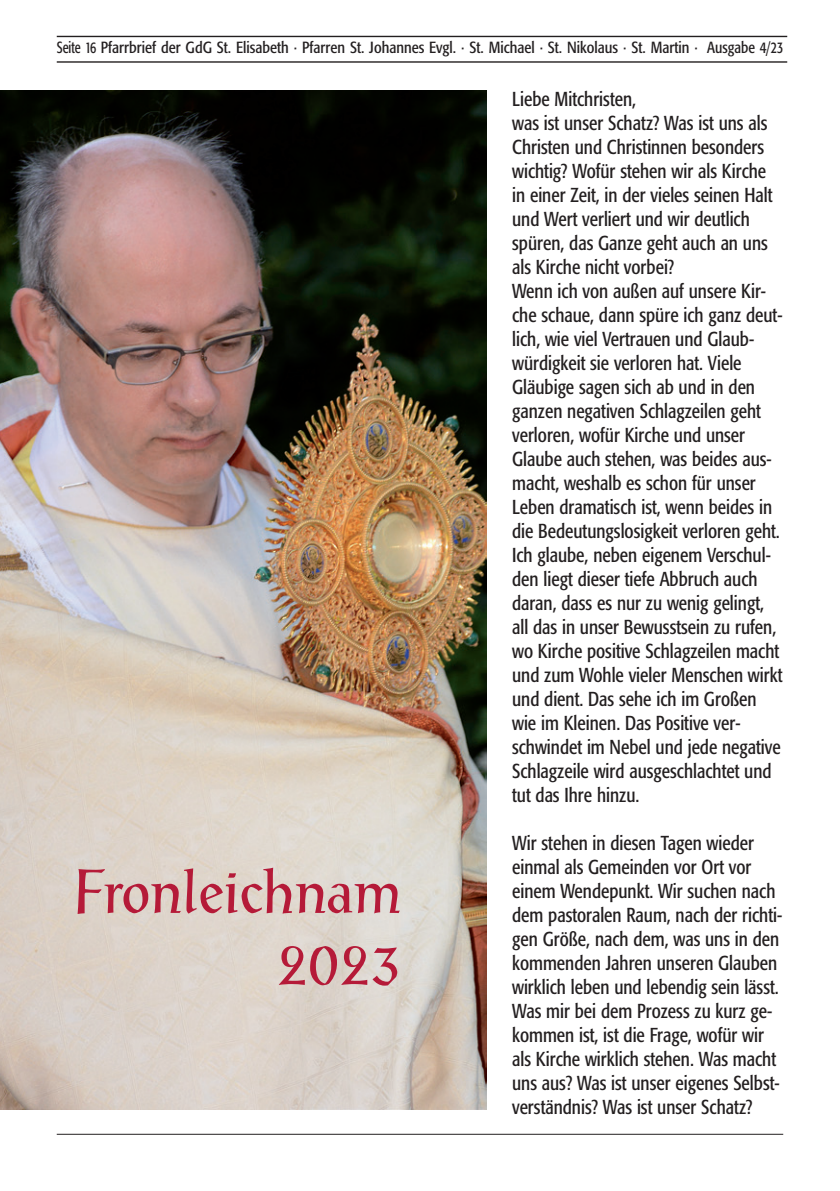
<style>
.page{position:relative;width:840px;height:1191px;background:#fff}
.page>*{position:absolute;margin:0;border:0;box-sizing:border-box;transform-origin:0 0}
.t1{font:60px/72px "Post Antiqua";color:#b51a38;text-align:right}
.t2{font:condensed 20px/24px "Formata";color:#231f20;scale:.95 1}
.t3{font:condensed 16px "Formata";color:#231f20;scale:.85 1}
</style>
<div class="page">
<hr style="left:57px;top:36px;width:729px;height:1px;background:#231f20">
<hr style="left:57px;top:61px;width:729px;height:2px;background:#231f20">
<hr style="left:57px;top:1133px;width:725px;height:1px;background:#231f20">
<img style="left:0;top:91px;width:486px;height:1018px">
<p class="t3" style="left:57px;top:38px;width:855px">Seite 16 Pfarrbrief der GdG St. Elisabeth · Pfarren St. Johannes Evgl. · St. Michael · St. Nikolaus · St. Martin · Ausgabe 4/23</p>
<p class="t2" style="left:512px;top:87px;width:286px">Liebe Mitchristen,<br>was ist unser Schatz? Was ist uns als Christen und Christinnen besonders wichtig? Wofür stehen wir als Kirche in einer Zeit, in der vieles seinen Halt und Wert verliert und wir deutlich spüren, das Ganze geht auch an uns als Kirche nicht vorbei?<br>Wenn ich von außen auf unsere Kir&shy;che schaue, dann spüre ich ganz deut&shy;lich, wie viel Vertrauen und Glaub&shy;würdigkeit sie verloren hat. Viele Gläubige sagen sich ab und in den ganzen negativen Schlagzeilen geht verloren, wofür Kirche und unser Glaube auch stehen, was beides aus&shy;macht, weshalb es schon für unser Leben dramatisch ist, wenn beides in die Bedeutungslosigkeit verloren geht.<br>Ich glaube, neben eigenem Verschul&shy;den liegt dieser tiefe Abbruch auch daran, dass es nur zu wenig gelingt, all das in unser Bewusstsein zu rufen, wo Kirche positive Schlagzeilen macht und zum Wohle vieler Menschen wirkt und dient. Das sehe ich im Großen wie im Kleinen. Das Positive ver&shy;schwindet im Nebel und jede negative Schlagzeile wird ausgeschlachtet und tut das Ihre hinzu.</p>
<p class="t2" style="left:512px;top:831px;width:286px">Wir stehen in diesen Tagen wieder einmal als Gemeinden vor Ort vor einem Wendepunkt. Wir suchen nach dem pastoralen Raum, nach der richti&shy;gen Größe, nach dem, was uns in den kommenden Jahren unseren Glauben wirklich leben und lebendig sein lässt.<br>Was mir bei dem Prozess zu kurz ge&shy;kommen ist, ist die Frage, wofür wir als Kirche wirklich stehen. Was macht uns aus? Was ist unser eigenes Selbst&shy;verständnis? Was ist unser Schatz?</p>
<p class="t1" style="left:73px;top:855px;width:329px">Fronleichnam<br>2023</p>
</div>
